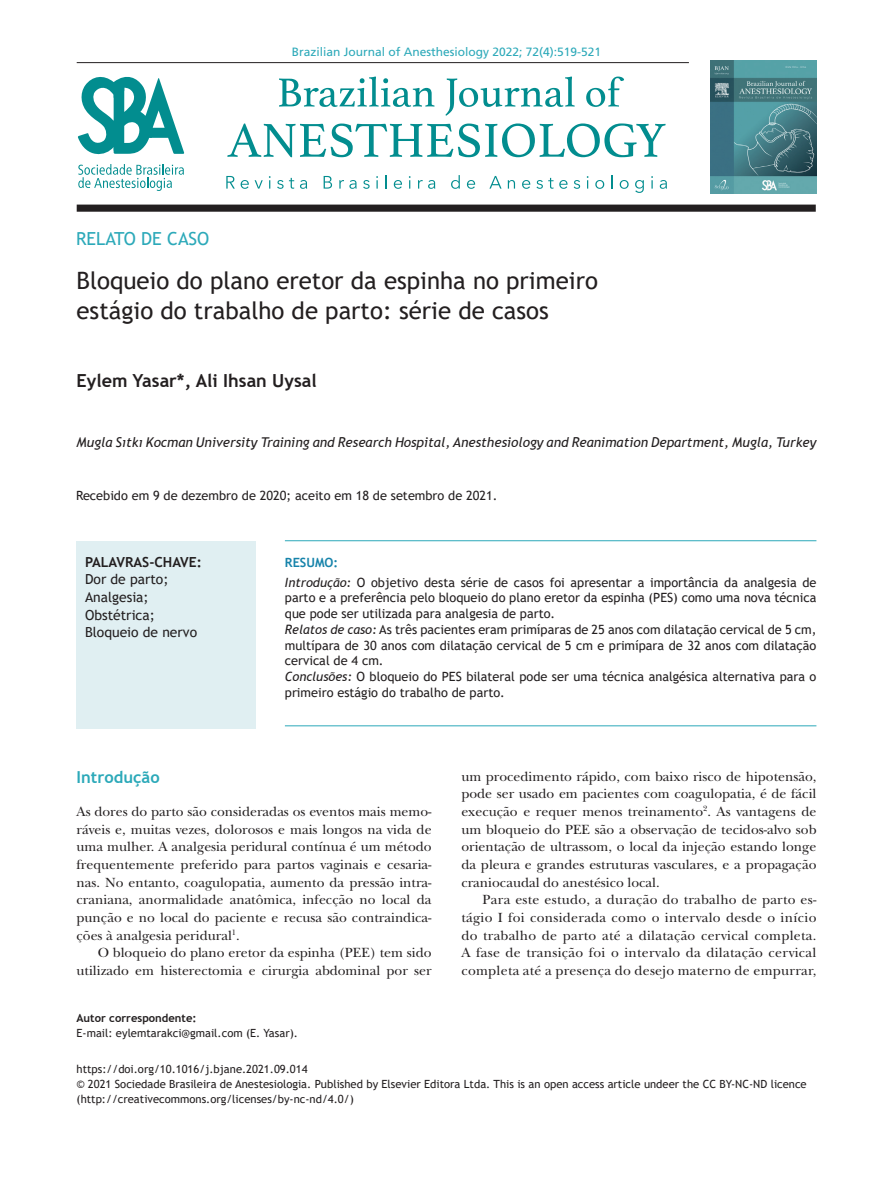
<style>
.page{position:relative;width:893px;height:1191px;background:#fff}
.page>*{position:absolute;margin:0;border:0;box-sizing:border-box;transform-origin:0 0}
.Titulo{font:24px/30px "Trebuchet MS";color:#231f20}
.Autores{font:700 18px "Trebuchet MS";color:#231f20}
.Definicao_do_Artigo{font:18px "Trebuchet MS";color:#2ca9b9}
.Intertitulo_Texto{font:700 16.5px "Trebuchet MS";color:#2ca9b9}
.Texto{font:13.8px/17.7px "New Baskerville Std";color:#231f20;text-align:justify}
.Palavras-chave_Texto{font:13.8px/17.7px "Trebuchet MS";color:#231f20}
.Palavras-chave{font:700 13.8px "Trebuchet MS";color:#231f20}
.Cargos_Instituicoes{font:italic 13.5px "Trebuchet MS";color:#231f20}
.Abstract__Resumo{font:12.75px/15.8px "Trebuchet MS";color:#231f20;text-align:justify}
.Título_Abstract__Res{font:700 12.75px "Trebuchet MS";color:#1683aa}
.t1{font:12px "Frutiger LT Std";color:#2ca9b9}
.Copyright_Bjan{font:11.25px/15px "Trebuchet MS";color:#231f20}
.Contato_do_Autor{font:11.25px/15px "Trebuchet MS";color:#231f20}
.s1{font-style:italic}
.s2{font-weight:700}
</style>
<div class="page">
<hr style="left:77px;top:62px;width:612px;height:1px;background:#231f20">
<svg style="left:78px;top:77px;width:106px;height:114px"></svg>
<svg style="left:279px;top:77px;width:155px;height:30px"></svg>
<svg style="left:446px;top:77px;width:129px;height:39px"></svg>
<svg style="left:586px;top:77px;width:38px;height:30px"></svg>
<svg style="left:227px;top:123px;width:439px;height:34px"></svg>
<img style="left:710px;top:61px;width:106px;height:133px">
<div style="left:77px;top:205px;width:739px;height:7px;background:#231f20"></div>
<svg style="left:226px;top:176px;width:9px;height:13px"></svg>
<svg style="left:241px;top:180px;width:8px;height:9px"></svg>
<svg style="left:255px;top:180px;width:8px;height:9px"></svg>
<svg style="left:269px;top:176px;width:2px;height:13px"></svg>
<svg style="left:277px;top:178px;width:17px;height:11px"></svg>
<svg style="left:300px;top:180px;width:7px;height:9px"></svg>
<svg style="left:324px;top:176px;width:8px;height:13px"></svg>
<svg style="left:339px;top:180px;width:18px;height:9px"></svg>
<svg style="left:363px;top:180px;width:7px;height:9px"></svg>
<svg style="left:376px;top:176px;width:2px;height:13px"></svg>
<svg style="left:385px;top:175px;width:2px;height:14px"></svg>
<svg style="left:394px;top:180px;width:8px;height:9px"></svg>
<svg style="left:409px;top:176px;width:2px;height:13px"></svg>
<svg style="left:418px;top:180px;width:17px;height:9px"></svg>
<svg style="left:451px;top:175px;width:9px;height:14px"></svg>
<svg style="left:467px;top:180px;width:8px;height:9px"></svg>
<svg style="left:489px;top:176px;width:13px;height:13px"></svg>
<svg style="left:508px;top:180px;width:7px;height:9px"></svg>
<svg style="left:522px;top:180px;width:8px;height:9px"></svg>
<svg style="left:536px;top:178px;width:31px;height:11px"></svg>
<svg style="left:574px;top:180px;width:6px;height:9px"></svg>
<svg style="left:595px;top:180px;width:9px;height:9px"></svg>
<svg style="left:611px;top:175px;width:2px;height:14px"></svg>
<svg style="left:620px;top:180px;width:9px;height:9px"></svg>
<svg style="left:635px;top:180px;width:9px;height:13px"></svg>
<svg style="left:651px;top:176px;width:2px;height:13px"></svg>
<svg style="left:660px;top:180px;width:7px;height:9px"></svg>
<div style="left:77px;top:541px;width:179px;height:187px;background:#e0eff2"></div>
<hr style="left:285px;top:540px;width:531px;height:1px;background:#2ca9b9">
<hr style="left:285px;top:725px;width:531px;height:1px;background:#2ca9b9">
<p class="Definicao_do_Artigo" style="left:76px;top:227px;width:135px">RELATO DE CASO</p>
<p class="t1" style="left:292px;top:44px;width:311px">Brazilian Journal of Anesthesiology 2022; 72(4):519-521</p>
<p class="Titulo" style="left:77px;top:265px;width:523px">Bloqueio do plano eretor da espinha no primeiro estágio do trabalho de parto: série de casos</p>
<p class="Autores" style="left:77px;top:369px;width:242px">Eylem Yasar*, Ali Ihsan Uysal</p>
<p class="Cargos_Instituicoes" style="left:77px;top:434px;width:741px">Mugla Sıtkı Kocman University Training and Research Hospital, Anesthesiology and Reanimation Department, Mugla, Turkey</p>
<p class="Abstract__Resumo" style="left:76px;top:487px;width:423px">Recebido em 9 de dezembro de 2020; aceito em 18 de setembro de 2021.</p>
<p class="Palavras-chave" style="left:85px;top:553px;width:118px">PALAVRAS-CHAVE:</p>
<p class="Palavras-chave_Texto" style="left:85px;top:570px;width:85px">Dor de parto;<br>Analgesia;</p>
<p class="Palavras-chave_Texto" style="left:85px;top:605px;width:71px">Obstétrica;</p>
<p class="Palavras-chave_Texto" style="left:85px;top:623px;width:114px">Bloqueio de nervo</p>
<p class="Título_Abstract__Res" style="left:285px;top:554px;width:55px">RESUMO:</p>
<p class="Abstract__Resumo" style="left:285px;top:574px;width:533px"><span class="s1">Introdução:</span> O objetivo desta série de casos foi apresentar a importância da analgesia de parto e a preferência pelo bloqueio do plano eretor da espinha (PES) como uma nova técnica que pode ser utilizada para analgesia de parto.</p>
<p class="Abstract__Resumo" style="left:285px;top:621px;width:533px"><span class="s1">Relatos de caso:</span> As três pacientes eram primíparas de 25 anos com dilatação cervical de 5 cm, multípara de 30 anos com dilatação cervical de 5 cm e primípara de 32 anos com dilatação cervical de 4 cm.</p>
<p class="Abstract__Resumo" style="left:285px;top:668px;width:533px"><span class="s1">Conclusões:</span> O bloqueio do PES bilateral pode ser uma técnica analgésica alternativa para o primeiro estágio do trabalho de parto.</p>
<p class="Intertitulo_Texto" style="left:77px;top:767px;width:85px">Introdução</p>
<p class="Texto" style="left:77px;top:803px;width:357px">As dores do parto são consideradas os eventos mais memo&shy;ráveis e, muitas vezes, dolorosos e mais longos na vida de uma mulher. A analgesia peridural contínua é um método frequentemente preferido para partos vaginais e cesaria&shy;nas. No entanto, coagulopatia, aumento da pressão intra&shy;craniana, anormalidade anatômica, infecção no local da punção e no local do paciente e recusa são contraindica&shy;ções à analgesia peridural<sup>1</sup>.</p>
<p class="Texto" style="left:77px;top:944px;width:357px;text-align:right">O bloqueio do plano eretor da espinha (PEE) tem sido utilizado em histerectomia e cirurgia abdominal por ser</p>
<p class="Contato_do_Autor" style="left:77px;top:1010px;width:223px"><span class="s2">Autor correspondente:<br></span>E-mail: eylemtarakci@gmail.com (E. Yasar).</p>
<p class="Texto" style="left:461px;top:767px;width:357px">um procedimento rápido, com baixo risco de hipotensão, pode ser usado em pacientes com coagulopatia, é de fácil execução e requer menos treinamento<sup>2</sup>. As vantagens de um bloqueio do PEE são a observação de tecidos-alvo sob orientação de ultrassom, o local da injeção estando longe da pleura e grandes estruturas vasculares, e a propagação craniocaudal do anestésico local.</p>
<p class="Texto" style="left:461px;top:891px;width:357px;text-indent:21px">Para este estudo, a duração do trabalho de parto es&shy;tágio I foi considerada como o intervalo desde o início do trabalho de parto até a dilatação cervical completa.<br>A fase de transição foi o intervalo da dilatação cervical completa até a presença do desejo materno de empurrar,</p>
<p class="Copyright_Bjan" style="left:77px;top:1061px;width:233px">https://doi.org/10.1016/j.bjane.2021.09.014</p>
<p class="Copyright_Bjan" style="left:77px;top:1076px;width:732px">© 2021 Sociedade Brasileira de Anestesiologia. Published by Elsevier Editora Ltda. This is an open access article undeer the CC BY-NC-ND licence (http://creativecommons.org/licenses/by-nc-nd/4.0/)</p>
</div>
